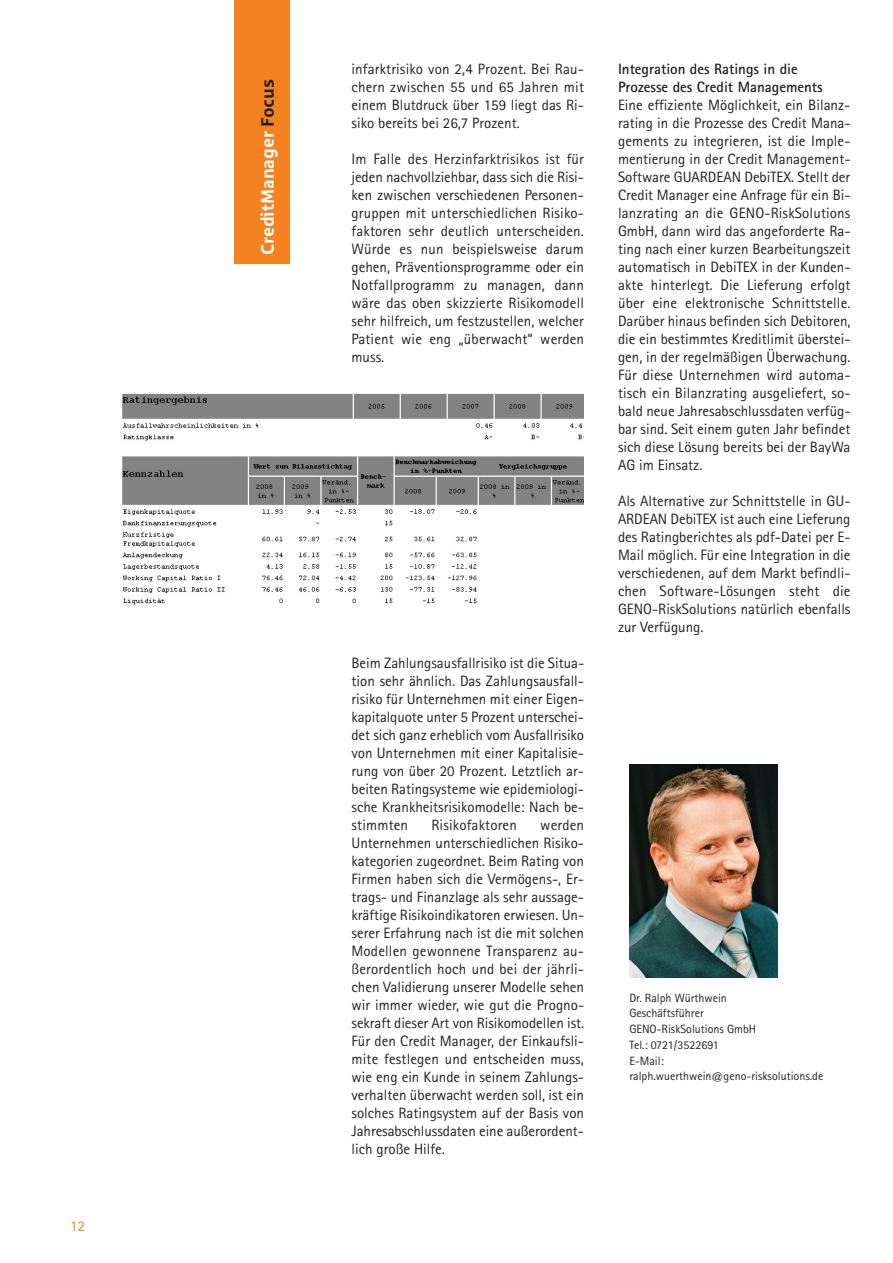
<style>
.page{position:relative;width:893px;height:1263px;background:#fff}
.page>*{position:absolute;margin:0;border:0;box-sizing:border-box;transform-origin:0 0}
.t1{font:700 18px "Sparkasse Rg";color:#fff}
.t2{font:15px/18px "Rotis Sans Serif";color:#231f20;text-align:justify}
.t3{font:700 15px/18px "Rotis Sans Serif";color:#231f20}
.t4{font:15px "Rotis Sans Serif";color:#f58220}
.t5{font:12px/15.8px "Rotis Sans Serif";color:#231f20}
.s1{color:#231f20}
</style>
<div class="page">
<div style="left:234px;top:0;width:55px;height:264px;background:#f58220"></div>
<img style="left:629px;top:765px;width:149px;height:212px">
<img style="left:122px;top:393px;width:462px;height:211px">
<p class="t4" style="left:70px;top:1217px;width:16px">12</p>
<p class="t1" style="left:256px;top:255px;width:177px;rotate:-90deg">CreditManager <span class="s1">Focus</span></p>
<p class="t2" style="left:351px;top:60px;width:234px">infarktrisiko von 2,4 Prozent. Bei Rau&shy;chern zwischen 55 und 65 Jahren mit einem Blutdruck über 159 liegt das Ri&shy;siko bereits bei 26,7 Prozent.</p>
<p class="t2" style="left:351px;top:150px;width:234px">Im Falle des Herzinfarktrisikos ist für jeden nachvollziehbar, dass sich die Risi&shy;ken zwischen verschiedenen Personen&shy;gruppen mit unterschiedlichen Risiko&shy;faktoren sehr deutlich unterscheiden.<br>Würde es nun beispielsweise darum gehen, Präventionsprogramme oder ein Notfallprogramm zu managen, dann wäre das oben skizzierte Risikomodell sehr hilfreich, um festzustellen, welcher Patient wie eng „überwacht“ werden muss.</p>
<p class="t2" style="left:351px;top:654px;width:234px">Beim Zahlungsausfallrisiko ist die Situa&shy;tion sehr ähnlich. Das Zahlungsausfall&shy;risiko für Unternehmen mit einer Eigen&shy;kapitalquote unter 5 Prozent unterschei&shy;det sich ganz erheblich vom Ausfallrisiko von Unternehmen mit einer Kapitalisie&shy;rung von über 20 Prozent. Letztlich ar&shy;beiten Ratingsysteme wie epidemiologi&shy;sche Krankheitsrisikomodelle: Nach be&shy;stimmten</p>
<p class="t2" style="left:431px;top:816px;width:87px">Risikofaktoren</p>
<p class="t2" style="left:351px;top:816px;width:234px;text-indent:189px">werden Unternehmen unterschiedlichen Risiko&shy;kategorien zugeordnet. Beim Rating von Firmen haben sich die Vermögens-, Er&shy;trags- und Finanzlage als sehr aussage&shy;kräftige Risikoindikatoren erwiesen. Un&shy;serer Erfahrung nach ist die mit solchen Modellen gewonnene Transparenz au&shy;ßerordentlich hoch und bei der jährli&shy;chen Validierung unserer Modelle sehen wir immer wieder, wie gut die Progno&shy;sekraft dieser Art von Risikomodellen ist.<br>Für den Credit Manager, der Einkaufsli&shy;mite festlegen und entscheiden muss, wie eng ein Kunde in seinem Zahlungs&shy;verhalten überwacht werden soll, ist ein solches Ratingsystem auf der Basis von Jahresabschlussdaten eine außerordent&shy;lich große Hilfe.</p>
<p class="t3" style="left:618px;top:60px;width:206px">Integration des Ratings in die<br>Prozesse des Credit Managements</p>
<p class="t2" style="left:618px;top:96px;width:234px">Eine effiziente Möglichkeit, ein Bilanz&shy;rating in die Prozesse des Credit Mana&shy;gements zu integrieren, ist die Imple&shy;mentierung in der Credit Management-Software GUARDEAN DebiTEX. Stellt der Credit Manager eine Anfrage für ein Bi&shy;lanzrating an die GENO-RiskSolutions GmbH, dann wird das angeforderte Ra&shy;ting nach einer kurzen Bearbeitungszeit automatisch in DebiTEX in der Kunden&shy;akte hinterlegt. Die Lieferung erfolgt über eine elektronische Schnittstelle.<br>Darüber hinaus befinden sich Debitoren, die ein bestimmtes Kreditlimit überstei&shy;gen, in der regelmäßigen Überwachung.<br>Für diese Unternehmen wird automa&shy;tisch ein Bilanzrating ausgeliefert, so&shy;bald neue Jahresabschlussdaten verfüg&shy;bar sind. Seit einem guten Jahr befindet sich diese Lösung bereits bei der BayWa AG im Einsatz.</p>
<p class="t2" style="left:618px;top:492px;width:234px">Als Alternative zur Schnittstelle in GU-ARDEAN DebiTEX ist auch eine Lieferung des Ratingberichtes als pdf-Datei per E-Mail möglich. Für eine Integration in die verschiedenen, auf dem Markt befindli&shy;chen Software-Lösungen steht die GENO-RiskSolutions natürlich ebenfalls zur Verfügung.</p>
<p class="t5" style="left:629px;top:990px;width:195px">Dr. Ralph Würthwein<br>Geschäftsführer<br>GENO-RiskSolutions GmbH<br>Tel.: 0721/3522691<br>E-Mail: ralph.wuerthwein@geno-risksolutions.de</p>
</div>
